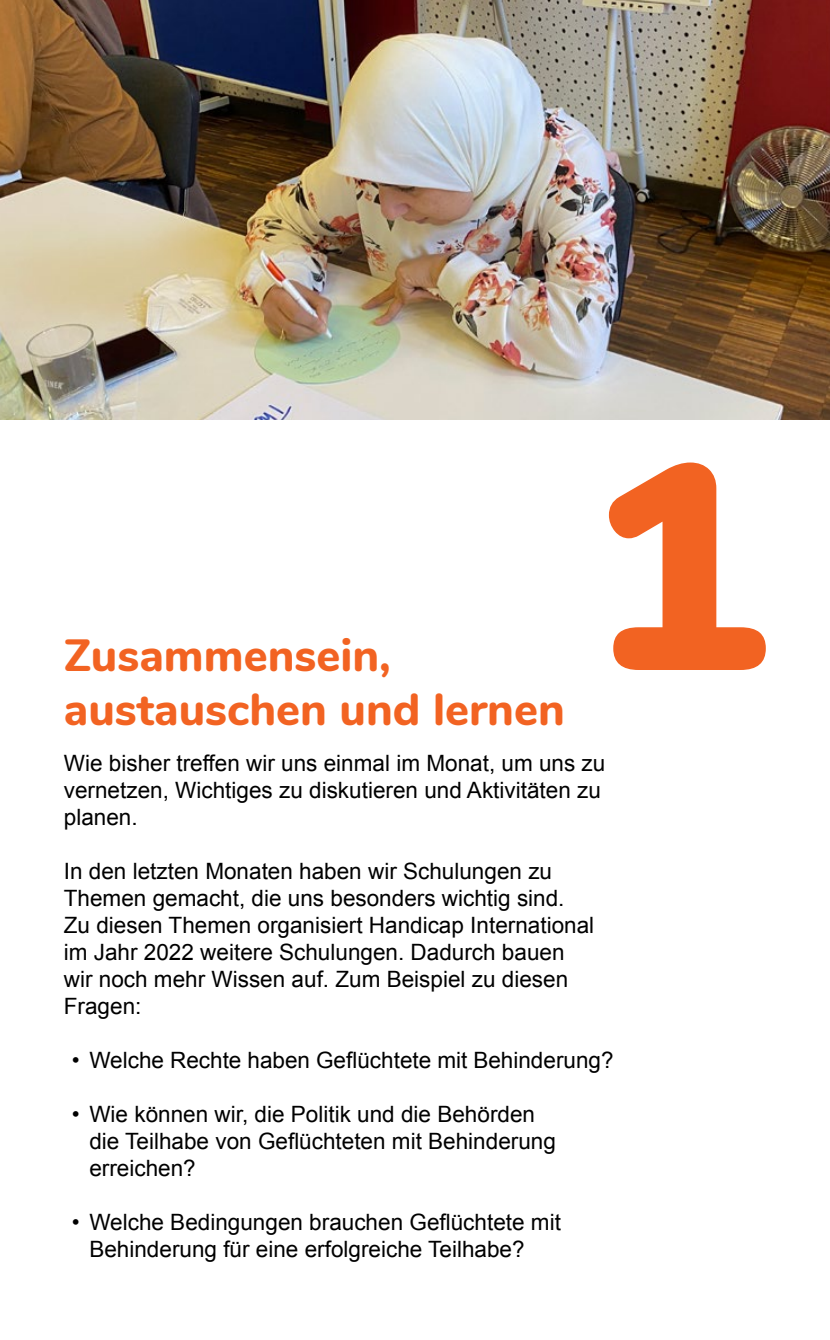
<style>
.page{position:relative;width:830px;height:1340px;background:#fff}
.page>*{position:absolute;margin:0;border:0;box-sizing:border-box;transform-origin:0 0}
.Nummer{font:900 292.5px "Nunito";color:#f26322}
.t1{font:800 45px/54px "Nunito";color:#f26322}
.t2{font:22.5px/27px "Arial";color:#000}
</style>
<div class="page">
<img style="left:0;top:0;width:829px;height:419px">
<h3 class="t1" style="left:64px;top:625px;width:502px">Zusammensein, austauschen und lernen</h3>
<h2 class="Nummer" style="left:590px;top:351px;width:177px">1</h2>
<p class="t2" style="left:64px;top:750px;width:543px">Wie bisher treffen wir uns einmal im Monat, um uns zu vernetzen, Wichtiges zu diskutieren und Aktivitäten zu planen.</p>
<p class="t2" style="left:64px;top:858px;width:531px">In den letzten Monaten haben wir Schulungen zu Themen gemacht, die uns besonders wichtig sind.<br>Zu diesen Themen organisiert Handicap International im Jahr 2022 weitere Schulungen. Dadurch bauen wir noch mehr Wissen auf. Zum Beispiel zu diesen Fragen:</p>
<p class="t2" style="left:72px;top:1047px;width:543px">• Welche Rechte haben Geflüchtete mit Behinderung?</p>
<p class="t2" style="left:89px;top:1101px;width:468px;text-indent:-18px">• Wie können wir, die Politik und die Behörden die Teilhabe von Geflüchteten mit Behinderung erreichen?</p>
<p class="t2" style="left:89px;top:1208px;width:473px;text-indent:-18px">• Welche Bedingungen brauchen Geflüchtete mit<br>Behinderung für eine erfolgreiche Teilhabe?</p>
</div>
